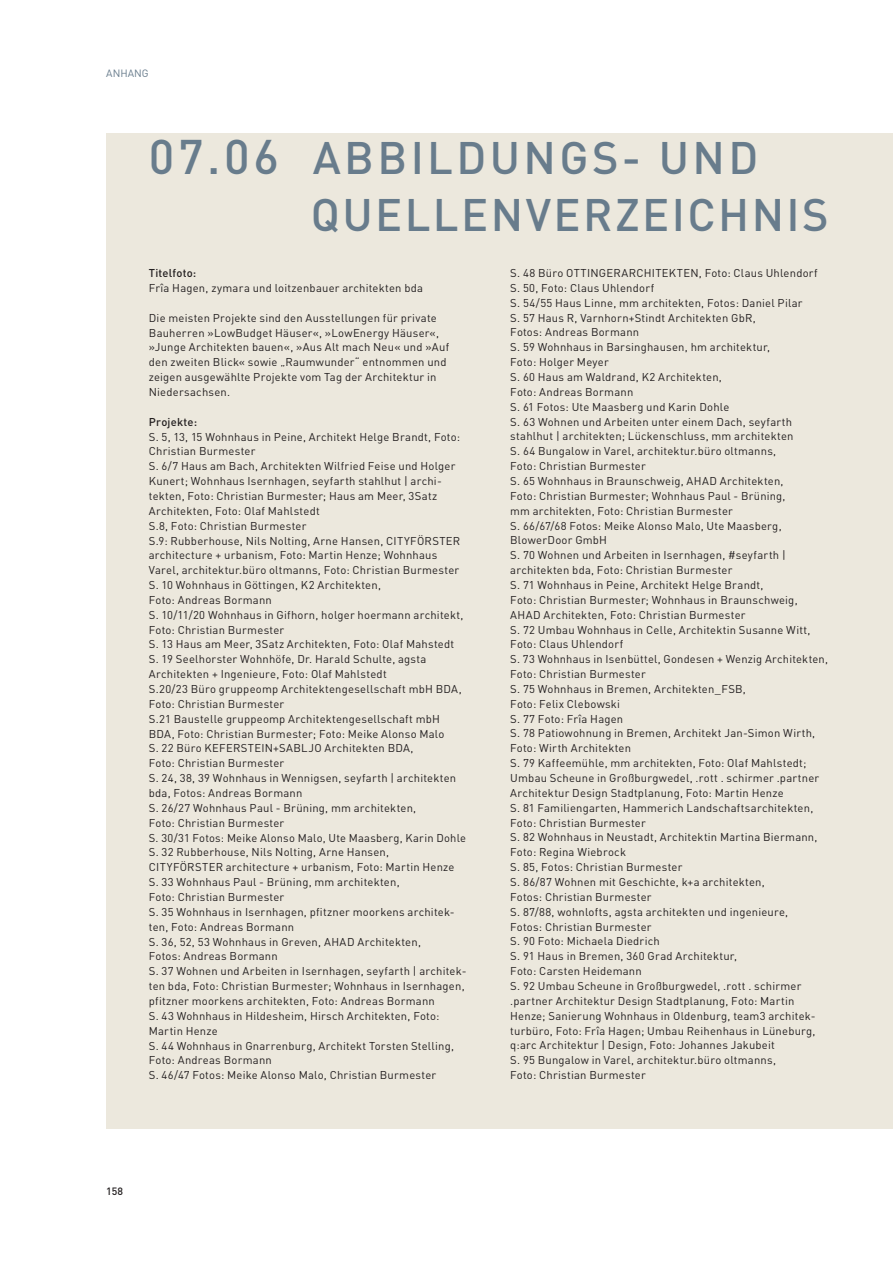
<style>
.page{position:relative;width:893px;height:1263px;background:#fff}
.page>*{position:absolute;margin:0;border:0;box-sizing:border-box;transform-origin:0 0}
.t1{font:500 45px/57.6px "DIN";letter-spacing:.055em;color:#687c8c}
.t2{font:11.25px/14.9px "DIN";letter-spacing:.02em;color:#231f20}
.t3{font:500 11.25px "DIN";letter-spacing:.02em;color:#231f20}
.t4{font:10.5px "DIN";color:#687c8c}
.t5{font:500 10.5px "DIN";color:#231f20}
.s1{font-size:48px}
</style>
<div class="page">
<div style="left:106px;top:134px;width:787px;height:995px;background:#ece8dd"></div>
<p class="t4" style="left:106px;top:66px;width:44px">ANHANG</p>
<h1 class="t1" style="left:311px;top:127px;width:519px;text-indent:-162px"><span class="s1">07.06</span> ABBILDUNGS- UND<br>QUELLENVERZEICHNIS</h1>
<p class="t3" style="left:149px;top:266px;width:49px">Titelfoto:</p>
<p class="t2" style="left:149px;top:280px;width:276px">Frîa Hagen, zymara und loitzenbauer architekten bda</p>
<p class="t2" style="left:149px;top:310px;width:302px">Die meisten Projekte sind den Ausstellungen für private Bauherren »LowBudget Häuser«, »LowEnergy Häuser«, »Junge Architekten bauen«, »Aus Alt mach Neu« und »Auf den zweiten Blick« sowie „Raumwunder“ entnommen und zeigen ausgewählte Projekte vom Tag der Architektur in Niedersachsen.</p>
<p class="t3" style="left:149px;top:414px;width:50px">Projekte:</p>
<p class="t2" style="left:149px;top:429px;width:319px">S. 5, 13, 15 Wohnhaus in Peine, Architekt Helge Brandt, Foto:<br>Christian Burmester<br>S. 6/7 Haus am Bach, Architekten Wilfried Feise und Holger Kunert; Wohnhaus Isernhagen, seyfarth stahlhut | archi&shy;tekten, Foto: Christian Burmester; Haus am Meer, 3Satz Architekten, Foto: Olaf Mahlstedt<br>S.8, Foto: Christian Burmester<br>S.9: Rubberhouse, Nils Nolting, Arne Hansen, CITYFÖRSTER architecture + urbanism, Foto: Martin Henze; Wohnhaus Varel, architektur.büro oltmanns, Foto: Christian Burmester S. 10 Wohnhaus in Göttingen, K2 Architekten,<br>Foto: Andreas Bormann<br>S. 10/11/20 Wohnhaus in Gifhorn, holger hoermann architekt, Foto: Christian Burmester<br>S. 13 Haus am Meer, 3Satz Architekten, Foto: Olaf Mahstedt S. 19 Seelhorster Wohnhöfe, Dr. Harald Schulte, agsta Architekten + Ingenieure, Foto: Olaf Mahlstedt<br>S.20/23 Büro gruppeomp Architektengesellschaft mbH BDA, Foto: Christian Burmester<br>S.21 Baustelle gruppeomp Architektengesellschaft mbH BDA, Foto: Christian Burmester; Foto: Meike Alonso Malo<br>S. 22 Büro KEFERSTEIN+SABLJO Architekten BDA,<br>Foto: Christian Burmester<br>S. 24, 38, 39 Wohnhaus in Wennigsen, seyfarth | architekten bda, Fotos: Andreas Bormann<br>S. 26/27 Wohnhaus Paul - Brüning, mm architekten,<br>Foto: Christian Burmester<br>S. 30/31 Fotos: Meike Alonso Malo, Ute Maasberg, Karin Dohle S. 32 Rubberhouse, Nils Nolting, Arne Hansen,<br>CITYFÖRSTER architecture + urbanism, Foto: Martin Henze S. 33 Wohnhaus Paul - Brüning, mm architekten,<br>Foto: Christian Burmester<br>S. 35 Wohnhaus in Isernhagen, pfitzner moorkens architek&shy;ten, Foto: Andreas Bormann<br>S. 36, 52, 53 Wohnhaus in Greven, AHAD Architekten,<br>Fotos: Andreas Bormann<br>S. 37 Wohnen und Arbeiten in Isernhagen, seyfarth | architek&shy;ten bda, Foto: Christian Burmester; Wohnhaus in Isernhagen, pfitzner moorkens architekten, Foto: Andreas Bormann<br>S. 43 Wohnhaus in Hildesheim, Hirsch Architekten, Foto:<br>Martin Henze<br>S. 44 Wohnhaus in Gnarrenburg, Architekt Torsten Stelling, Foto: Andreas Bormann<br>S. 46/47 Fotos: Meike Alonso Malo, Christian Burmester</p>
<p class="t5" style="left:106px;top:1184px;width:18px">158</p>
<p class="t2" style="left:510px;top:265px;width:319px">S. 48 Büro OTTINGERARCHITEKTEN, Foto: Claus Uhlendorf S. 50, Foto: Claus Uhlendorf<br>S. 54/55 Haus Linne, mm architekten, Fotos: Daniel Pilar<br>S. 57 Haus R, Varnhorn+Stindt Architekten GbR,<br>Fotos: Andreas Bormann<br>S. 59 Wohnhaus in Barsinghausen, hm architektur,<br>Foto: Holger Meyer<br>S. 60 Haus am Waldrand, K2 Architekten,<br>Foto: Andreas Bormann<br>S. 61 Fotos: Ute Maasberg und Karin Dohle<br>S. 63 Wohnen und Arbeiten unter einem Dach, seyfarth stahlhut | architekten; Lückenschluss, mm architekten<br>S. 64 Bungalow in Varel, architektur.büro oltmanns,<br>Foto: Christian Burmester<br>S. 65 Wohnhaus in Braunschweig, AHAD Architekten,<br>Foto: Christian Burmester; Wohnhaus Paul - Brüning,<br>mm architekten, Foto: Christian Burmester<br>S. 66/67/68 Fotos: Meike Alonso Malo, Ute Maasberg, BlowerDoor GmbH<br>S. 70 Wohnen und Arbeiten in Isernhagen, #seyfarth | architekten bda, Foto: Christian Burmester<br>S. 71 Wohnhaus in Peine, Architekt Helge Brandt,<br>Foto: Christian Burmester; Wohnhaus in Braunschweig, AHAD Architekten, Foto: Christian Burmester<br>S. 72 Umbau Wohnhaus in Celle, Architektin Susanne Witt, Foto: Claus Uhlendorf<br>S. 73 Wohnhaus in Isenbüttel, Gondesen + Wenzig Architekten, Foto: Christian Burmester<br>S. 75 Wohnhaus in Bremen, Architekten_FSB,<br>Foto: Felix Clebowski<br>S. 77 Foto: Frîa Hagen<br>S. 78 Patiowohnung in Bremen, Architekt Jan-Simon Wirth, Foto: Wirth Architekten<br>S. 79 Kaffeemühle, mm architekten, Foto: Olaf Mahlstedt; Umbau Scheune in Großburgwedel, .rott . schirmer .partner Architektur Design Stadtplanung, Foto: Martin Henze<br>S. 81 Familiengarten, Hammerich Landschaftsarchitekten, Foto: Christian Burmester<br>S. 82 Wohnhaus in Neustadt, Architektin Martina Biermann, Foto: Regina Wiebrock<br>S. 85, Fotos: Christian Burmester<br>S. 86/87 Wohnen mit Geschichte, k+a architekten,<br>Fotos: Christian Burmester<br>S. 87/88, wohnlofts, agsta architekten und ingenieure,<br>Fotos: Christian Burmester<br>S. 90 Foto: Michaela Diedrich<br>S. 91 Haus in Bremen, 360 Grad Architektur,<br>Foto: Carsten Heidemann<br>S. 92 Umbau Scheune in Großburgwedel, .rott . schirmer .partner Architektur Design Stadtplanung, Foto: Martin Henze; Sanierung Wohnhaus in Oldenburg, team3 architek&shy;turbüro, Foto: Frîa Hagen; Umbau Reihenhaus in Lüneburg, q:arc Architektur | Design, Foto: Johannes Jakubeit<br>S. 95 Bungalow in Varel, architektur.büro oltmanns,<br>Foto: Christian Burmester</p>
</div>
